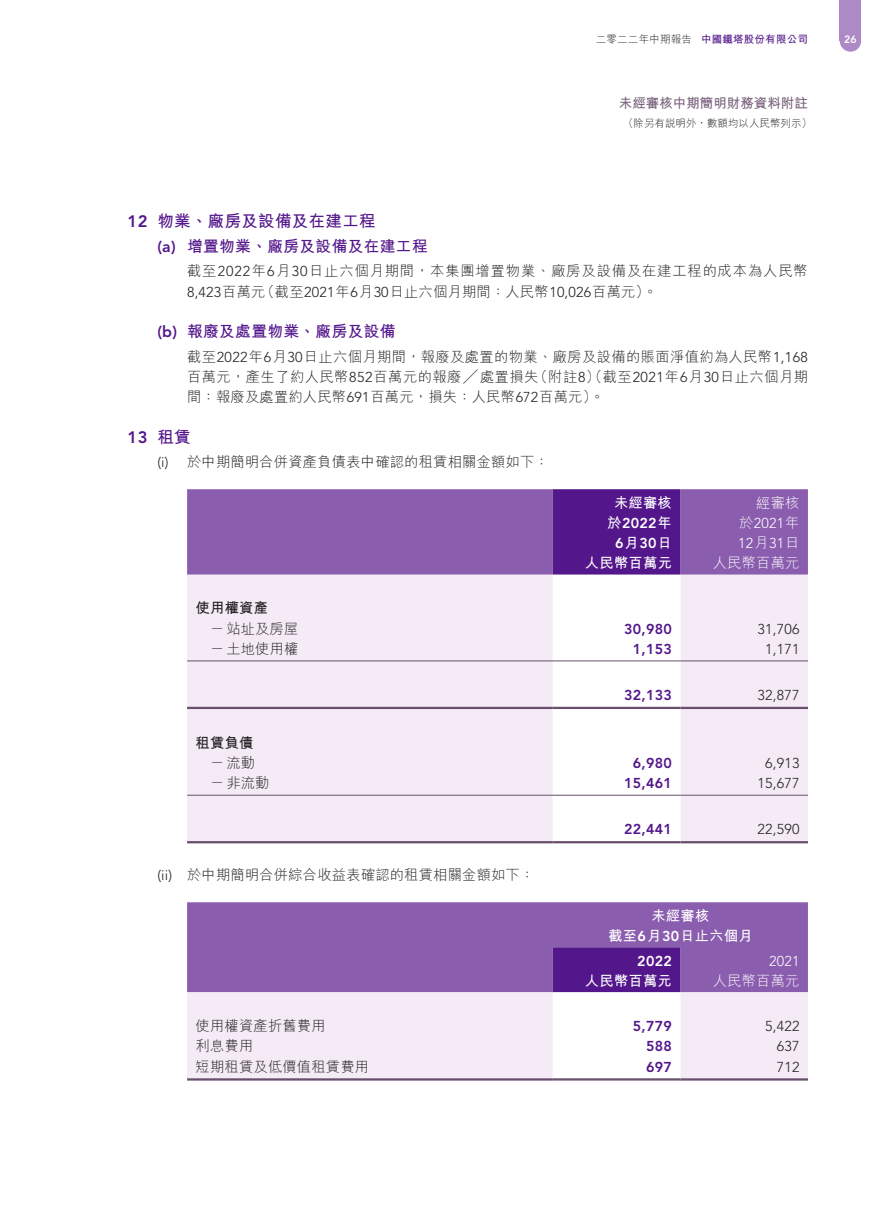
<style>
.page{position:relative;width:893px;height:1212px;background:#fff}
.page>*{position:absolute;margin:0;border:0;box-sizing:border-box;transform-origin:0 0}
.t1{font:700 16.5px "M Hei HK";letter-spacing:.02em;color:#53168b}
.t2{font:800 16.5px "Avenir LT Std";color:#53168b}
.t3{font:700 15.75px "M Hei HK";letter-spacing:.02em;color:#53168b}
.t4{font:800 15.75px "Avenir LT Std";color:#53168b}
.t5{font:300 14.25px/20.2px "M Hei HK";letter-spacing:.015em;color:#231f20;text-align:right}
.t6{font:300 14.25px/20.2px "M Hei HK";letter-spacing:.06em;color:#231f20}
.t7{font:300 14.25px "Avenir LT Std";letter-spacing:.015em;color:#231f20}
.t8{font:800 14.25px "Avenir LT Std";letter-spacing:.02em;color:#53168b}
.t9{font:700 14.25px/20.2px "M Hei HK";letter-spacing:.02em;color:#fff;text-align:center}
.t10{font:300 14.25px/20.2px "Avenir LT Std";letter-spacing:.015em;color:#fff}
.t11{font:300 14.25px "M Hei HK";letter-spacing:.015em;color:#fff}
.t12{font:800 14.25px/20.2px "Avenir LT Std";letter-spacing:.02em;color:#fff;text-align:center}
.t13{font:700 14.25px "M Hei HK";letter-spacing:.02em;color:#231f20}
.t14{font:700 13.5px "M Hei HK";color:#79617c}
.t15{font:300 10.5px "M Hei HK";color:#231f20}
.t16{font:700 10.5px "M Hei HK";letter-spacing:.02em;color:#53168b}
.t17{font:300 10.5px "M Hei HK";letter-spacing:.02em;color:#231f20}
.t18{font:800 10.5px "Avenir LT Std";color:#fff}
.s1{font-family:"Avenir LT Std"}
.s2{font-family:"M Hei HK"}
.s3{font-family:"M Hei HK";font-weight:700}
.s4{font-family:"Avenir LT Std";font-weight:800}
</style>
<div class="page">
<div style="left:840px;top:30px;width:21px;height:22px;background:#ad89c5;border-radius:50%"></div>
<div style="left:840px;top:0;width:21px;height:41px;background:#ad89c5"></div>
<div style="left:187px;top:489px;width:621px;height:86px;background:#8a5dae"></div>
<div style="left:187px;top:575px;width:621px;height:266px;background:#f4ebf6"></div>
<svg style="left:553px;top:489px;width:127px;height:352px"></svg>
<hr style="left:187px;top:660px;width:366px;height:1px;background:#684f6b">
<hr style="left:553px;top:660px;width:127px;height:1px;background:#684f6b">
<hr style="left:680px;top:660px;width:128px;height:1px;background:#684f6b">
<hr style="left:187px;top:707px;width:366px;height:2px;background:#684f6b">
<hr style="left:553px;top:707px;width:127px;height:2px;background:#684f6b">
<hr style="left:680px;top:707px;width:128px;height:2px;background:#684f6b">
<hr style="left:187px;top:795px;width:366px;height:1px;background:#684f6b">
<hr style="left:553px;top:795px;width:127px;height:1px;background:#684f6b">
<hr style="left:680px;top:795px;width:128px;height:1px;background:#684f6b">
<hr style="left:187px;top:841px;width:366px;height:2px;background:#684f6b">
<hr style="left:553px;top:841px;width:127px;height:2px;background:#684f6b">
<hr style="left:680px;top:841px;width:128px;height:2px;background:#684f6b">
<div style="left:187px;top:902px;width:621px;height:90px;background:#8a5dae"></div>
<div style="left:187px;top:992px;width:621px;height:86px;background:#f4ebf6"></div>
<svg style="left:553px;top:947px;width:127px;height:131px"></svg>
<hr style="left:187px;top:1078px;width:366px;height:2px;background:#684f6b">
<hr style="left:553px;top:1078px;width:127px;height:2px;background:#684f6b">
<hr style="left:680px;top:1078px;width:128px;height:2px;background:#684f6b">
<p class="t17" style="left:596px;top:34px;width:98px">二零二二年中期報告</p>
<p class="t16" style="left:701px;top:32px;width:108px">中國鐵塔股份有限公司</p>
<p class="t14" style="left:619px;top:93px;width:190px">未經審核中期簡明財務資料附註</p>
<p class="t15" style="left:623px;top:117px;width:190px">（除另有說明外，數額均以人民幣列示(</p>
<p class="t2" style="left:128px;top:212px;width:21px">12</p>
<p class="t2" style="left:128px;top:427px;width:21px">13</p>
<p class="t1" style="left:157px;top:209px;width:220px">物業、廠房及設備及在建工程</p>
<p class="t4" style="left:157px;top:237px;width:20px">a( )</p>
<p class="t4" style="left:157px;top:322px;width:21px">b( )</p>
<p class="t3" style="left:187px;top:235px;width:242px">增置物業、廠房及設備及在建工程</p>
<p class="t6" style="left:260px;top:261px;width:549px;text-indent:-73px">截至<span class="s1">2022</span>年<span class="s1">6</span>月<span class="s1">30</span>日止六個月期間，本集團增置物業、廠房及設備及在建工程的成本為人民幣（截至<span class="s1">2021</span>年 月<span class="s1">6 30</span>日止六個月期間：人民幣<span class="s1">10,026</span>百萬元。(</p>
<p class="t7" style="left:187px;top:283px;width:80px">8,423<span class="s2">百萬元</span></p>
<p class="t3" style="left:187px;top:320px;width:210px">報廢及處置物業、廠房及設備</p>
<p class="t5" style="left:187px;top:346px;width:622px">截至<span class="s1">2022</span>年 月<span class="s1">6 30</span>日止六個月期間，報廢及處置的物業、廠房及設備的賬面淨值約為人民幣<span class="s1">1,168</span>（附註<span class="s1">8</span>）（截至<span class="s1">2021</span>年<span class="s1">6</span>月<span class="s1">30</span>日止六個月期</p>
<p class="t5" style="left:187px;top:366px;width:419px;text-align:left">百萬元，產生了約人民幣<span class="s1">852</span>百萬元的報廢╱處置損失<br>間：報廢及處置約人民幣<span class="s1">691</span>百萬元，損失：人民幣<span class="s1">672</span>百萬元。(</p>
<p class="t1" style="left:157px;top:425px;width:35px">租賃</p>
<p class="t7" style="left:157px;top:454px;width:13px">) i(</p>
<p class="t5" style="left:187px;top:452px;width:363px">於中期簡明合併資產負債表中確認的租賃相關金額如下：</p>
<p class="t11" style="left:756px;top:495px;width:45px">經審核</p>
<p class="t9" style="left:614px;top:491px;width:59px">未經審核</p>
<p class="t12" style="left:607px;top:513px;width:66px"><span class="s3">於</span>2022<span class="s3">年<br></span>6<span class="s3">月</span>30<span class="s3">日</span></p>
<p class="t10" style="left:738px;top:513px;width:63px"><span class="s2">於</span>2021<span class="s2">年<br></span>12<span class="s2">月</span>31<span class="s2">日</span></p>
<p class="t11" style="left:713px;top:556px;width:88px">人民幣百萬元</p>
<p class="t9" style="left:585px;top:552px;width:88px">人民幣百萬元</p>
<p class="t13" style="left:196px;top:598px;width:74px">使用權資產</p>
<p class="t5" style="left:210px;top:618px;width:90px">－站址及房屋</p>
<p class="t5" style="left:210px;top:638px;width:90px">－土地使用權</p>
<p class="t8" style="left:624px;top:620px;width:49px">30,980</p>
<p class="t8" style="left:633px;top:640px;width:41px">1,153</p>
<p class="t7" style="left:757px;top:620px;width:43px">31,706</p>
<p class="t7" style="left:765px;top:641px;width:36px">1,171</p>
<p class="t13" style="left:196px;top:732px;width:59px">租賃負債</p>
<p class="t5" style="left:210px;top:752px;width:46px">－流動</p>
<p class="t5" style="left:210px;top:773px;width:61px">－非流動</p>
<p class="t8" style="left:624px;top:687px;width:49px">32,133</p>
<p class="t7" style="left:757px;top:687px;width:43px">32,877</p>
<p class="t8" style="left:633px;top:754px;width:41px">6,980</p>
<p class="t7" style="left:765px;top:755px;width:36px">6,913</p>
<p class="t8" style="left:624px;top:775px;width:49px">15,461</p>
<p class="t7" style="left:757px;top:775px;width:43px">15,677</p>
<p class="t7" style="left:157px;top:867px;width:16px">i i( )</p>
<p class="t5" style="left:187px;top:865px;width:349px">於中期簡明合併綜合收益表確認的租賃相關金額如下：</p>
<p class="t5" style="left:196px;top:1015px;width:132px">使用權資產折舊費用</p>
<p class="t5" style="left:196px;top:1036px;width:59px">利息費用</p>
<p class="t5" style="left:196px;top:1056px;width:175px">短期租賃及低價值租賃費用</p>
<p class="t8" style="left:624px;top:821px;width:49px">22,441</p>
<p class="t7" style="left:757px;top:821px;width:43px">22,590</p>
<p class="t9" style="left:608px;top:904px;width:146px">未經審核<br>截至<span class="s4">6</span>月<span class="s4">30</span>日止六個月</p>
<p class="t12" style="left:637px;top:951px;width:36px">2022</p>
<p class="t10" style="left:769px;top:951px;width:32px">2021</p>
<p class="t9" style="left:585px;top:969px;width:88px">人民幣百萬元</p>
<p class="t11" style="left:713px;top:973px;width:88px">人民幣百萬元</p>
<p class="t8" style="left:633px;top:1017px;width:41px">5,779</p>
<p class="t7" style="left:765px;top:1018px;width:36px">5,422</p>
<p class="t8" style="left:646px;top:1038px;width:27px">588</p>
<p class="t7" style="left:777px;top:1038px;width:24px">637</p>
<p class="t8" style="left:646px;top:1058px;width:27px">697</p>
<p class="t7" style="left:777px;top:1058px;width:24px">712</p>
<p class="t18" style="left:844px;top:34px;width:14px">26</p>
</div>
